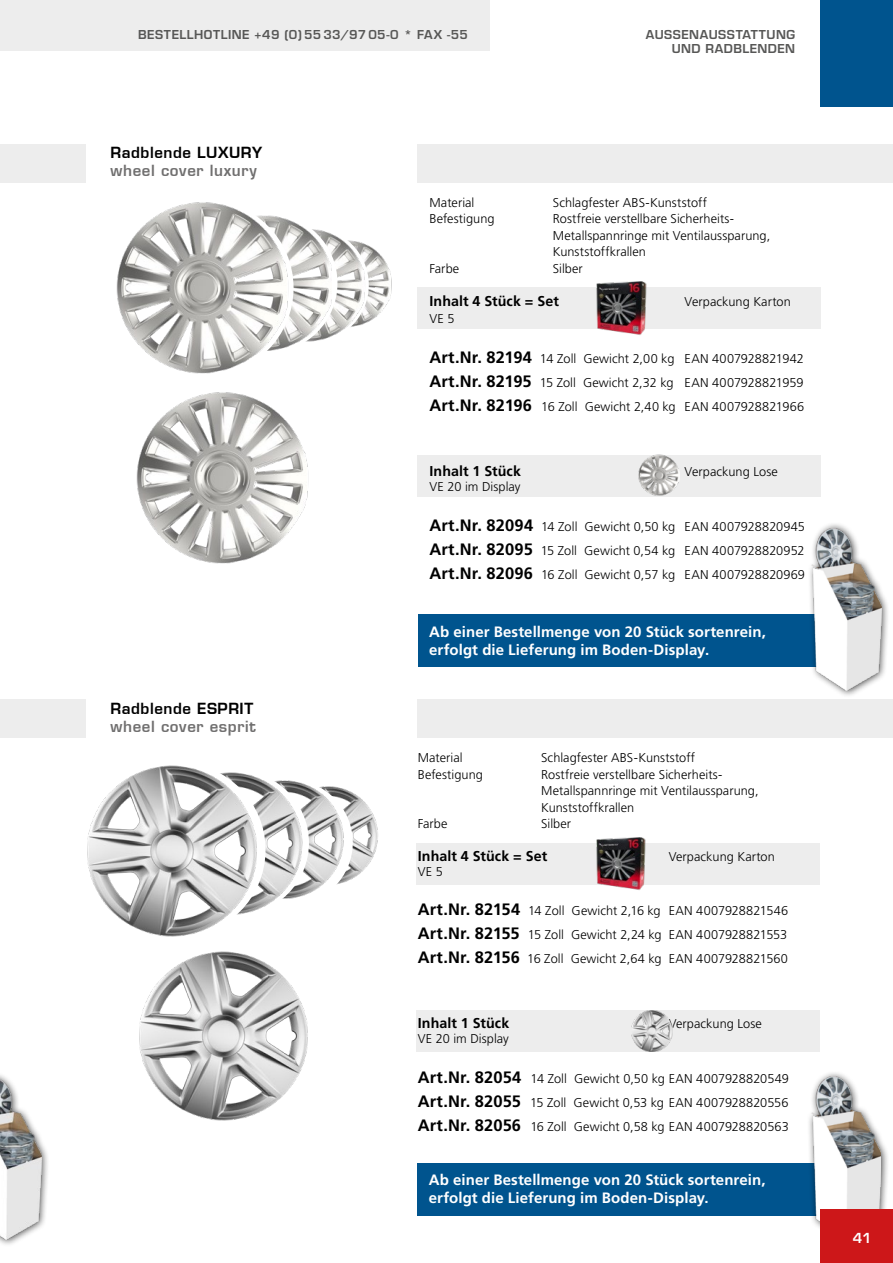
<style>
.page{position:relative;width:893px;height:1263px;background:#fff}
.page>*{position:absolute;margin:0;border:0;box-sizing:border-box;transform-origin:0 0}
.t1{font:700 15px/18px "Frutiger LT Std";letter-spacing:.005em;color:#fff}
.t2{font:600 15px "Eurostile LT";letter-spacing:.045em;color:#706f6f}
.t3{font:600 15px "Eurostile LT";letter-spacing:.035em;color:#000}
.t4{font:700 14.25px "Frutiger LT Std";letter-spacing:.005em;color:#000}
.t5{font:600 13.5px "Eurostile LT Std";color:#fff}
.t6{font:300 12.75px/24px "Frutiger LT Std";letter-spacing:.005em;color:#000;text-align:justify}
.t7{font:600 12px/14.4px "Eurostile LT Std";letter-spacing:.04em;color:#575756;text-align:right}
.s1{font-weight:700;font-size:16.5px}
</style>
<div class="page">
<div style="left:821px;top:0;width:72px;height:106px;background:#00548e"></div>
<div style="left:0;top:0;width:489px;height:51px;background:#ededed"></div>
<div style="left:0;top:1071px;width:50px;height:176px;background:#000;opacity:.75"></div>
<img style="left:0;top:1077px;width:41px;height:162px">
<div style="left:418px;top:1163px;width:451px;height:52px;background:#00548e"></div>
<div style="left:807px;top:1070px;width:83px;height:176px;background:#000;opacity:.75"></div>
<img style="left:811px;top:1076px;width:70px;height:162px">
<div style="left:417px;top:288px;width:404px;height:41px;background:#ededed"></div>
<div style="left:417px;top:456px;width:404px;height:41px;background:#ededed"></div>
<div style="left:0;top:144px;width:85px;height:38px;background:#ededed"></div>
<div style="left:418px;top:144px;width:475px;height:38px;background:#ededed"></div>
<img style="left:594px;top:281px;width:55px;height:54px">
<div style="left:416px;top:843px;width:404px;height:41px;background:#ededed"></div>
<div style="left:416px;top:1010px;width:404px;height:41px;background:#ededed"></div>
<div style="left:0;top:700px;width:85px;height:38px;background:#ededed"></div>
<div style="left:418px;top:700px;width:475px;height:38px;background:#ededed"></div>
<img style="left:594px;top:837px;width:55px;height:53px">
<img style="left:367px;top:245px;width:25px;height:78px">
<img style="left:332px;top:234px;width:35px;height:102px">
<img style="left:291px;top:221px;width:41px;height:125px">
<img style="left:116px;top:202px;width:175px;height:172px">
<img style="left:136px;top:392px;width:172px;height:172px">
<img style="left:638px;top:454px;width:41px;height:41px">
<img style="left:345px;top:789px;width:33px;height:93px">
<div style="left:228px;top:780px;width:125px;height:125px;background:#fff;border-radius:50%"></div>
<img style="left:303px;top:783px;width:42px;height:113px">
<img style="left:258px;top:778px;width:45px;height:132px">
<img style="left:87px;top:765px;width:171px;height:171px">
<img style="left:139px;top:951px;width:169px;height:169px">
<img style="left:631px;top:1011px;width:41px;height:40px">
<div style="left:418px;top:615px;width:451px;height:52px;background:#00548e"></div>
<div style="left:807px;top:522px;width:83px;height:176px;background:#000;opacity:.75"></div>
<img style="left:811px;top:528px;width:70px;height:162px">
<div style="left:821px;top:1210px;width:72px;height:53px;background:#cd1719"></div>
<p class="t7" style="left:138px;top:27px;width:331px">BESTELLHOTLINE +49 (0) 55 33/97 05-0 * FAX -55</p>
<p class="t3" style="left:111px;top:143px;width:153px">Radblende LUXURY</p>
<p class="t2" style="left:111px;top:161px;width:148px">wheel cover luxury</p>
<p class="t7" style="left:646px;top:27px;width:151px">AUSSENAUSSTATTUNG<br>UND RADBLENDEN</p>
<p class="t6" style="left:429px;top:190px;width:46px">Material</p>
<p class="t6" style="left:553px;top:190px;width:156px">Schlagfester ABS-Kunststoff</p>
<p class="t6" style="left:429px;top:207px;width:67px">Befestigung</p>
<p class="t6" style="left:553px;top:211px;width:219px;line-height:16.5px;text-align:left">Rostfreie verstellbare Sicherheits-<br>Metallspannringe mit Ventilaussparung,<br>Kunststoffkrallen</p>
<p class="t6" style="left:429px;top:256px;width:31px">Farbe</p>
<p class="t6" style="left:553px;top:256px;width:32px">Silber</p>
<p class="t4" style="left:429px;top:293px;width:131px">Inhalt 4 Stück = Set</p>
<p class="t6" style="left:685px;top:290px;width:108px">Verpackung Karton</p>
<p class="t6" style="left:429px;top:307px;width:27px">VE 5</p>
<p class="t6" style="left:429px;top:347px;width:376px"><span class="s1">Art.Nr. 82194</span> 14 Zoll Gewicht 2,00 kg EAN 4007928821942<br><span class="s1">Art.Nr. 82195</span> 15 Zoll Gewicht 2,32 kg EAN 4007928821959<br><span class="s1">Art.Nr. 82196</span> 16 Zoll Gewicht 2,40 kg EAN 4007928821966</p>
<p class="t4" style="left:429px;top:463px;width:93px">Inhalt 1 Stück</p>
<p class="t6" style="left:685px;top:460px;width:95px">Verpackung Lose</p>
<p class="t6" style="left:429px;top:475px;width:93px">VE 20 im Display</p>
<p class="t6" style="left:429px;top:514px;width:377px"><span class="s1">Art.Nr. 82094</span> 14 Zoll Gewicht 0,50 kg EAN 4007928820945<br><span class="s1">Art.Nr. 82095</span> 15 Zoll Gewicht 0,54 kg EAN 4007928820952<br><span class="s1">Art.Nr. 82096</span> 16 Zoll Gewicht 0,57 kg EAN 4007928820969</p>
<p class="t3" style="left:111px;top:699px;width:144px">Radblende ESPRIT</p>
<p class="t2" style="left:111px;top:717px;width:147px">wheel cover esprit</p>
<p class="t1" style="left:429px;top:622px;width:338px">Ab einer Bestellmenge von 20 Stück sortenrein, erfolgt die Lieferung im Boden-Display.</p>
<p class="t6" style="left:418px;top:746px;width:46px">Material</p>
<p class="t6" style="left:541px;top:746px;width:156px">Schlagfester ABS-Kunststoff</p>
<p class="t6" style="left:418px;top:763px;width:67px">Befestigung</p>
<p class="t6" style="left:541px;top:766px;width:219px;line-height:16.5px;text-align:left">Rostfreie verstellbare Sicherheits-<br>Metallspannringe mit Ventilaussparung,<br>Kunststoffkrallen</p>
<p class="t6" style="left:418px;top:812px;width:31px">Farbe</p>
<p class="t6" style="left:541px;top:812px;width:32px">Silber</p>
<p class="t4" style="left:418px;top:847px;width:131px">Inhalt 4 Stück = Set</p>
<p class="t6" style="left:669px;top:844px;width:108px">Verpackung Karton</p>
<p class="t6" style="left:418px;top:860px;width:27px">VE 5</p>
<p class="t6" style="left:418px;top:899px;width:372px"><span class="s1">Art.Nr. 82154</span> 14 Zoll Gewicht 2,16 kg EAN 4007928821546<br><span class="s1">Art.Nr. 82155</span> 15 Zoll Gewicht 2,24 kg EAN 4007928821553<br><span class="s1">Art.Nr. 82156</span> 16 Zoll Gewicht 2,64 kg EAN 4007928821560</p>
<p class="t4" style="left:418px;top:1015px;width:93px">Inhalt 1 Stück</p>
<p class="t6" style="left:669px;top:1012px;width:95px">Verpackung Lose</p>
<p class="t6" style="left:418px;top:1027px;width:93px">VE 20 im Display</p>
<p class="t6" style="left:418px;top:1066px;width:373px"><span class="s1">Art.Nr. 82054</span> 14 Zoll Gewicht 0,50 kg EAN 4007928820549<br><span class="s1">Art.Nr. 82055</span> 15 Zoll Gewicht 0,53 kg EAN 4007928820556<br><span class="s1">Art.Nr. 82056</span> 16 Zoll Gewicht 0,58 kg EAN 4007928820563</p>
<p class="t1" style="left:429px;top:1171px;width:338px">Ab einer Bestellmenge von 20 Stück sortenrein, erfolgt die Lieferung im Boden-Display.</p>
<p class="t5" style="left:853px;top:1230px;width:21px">41</p>
</div>
